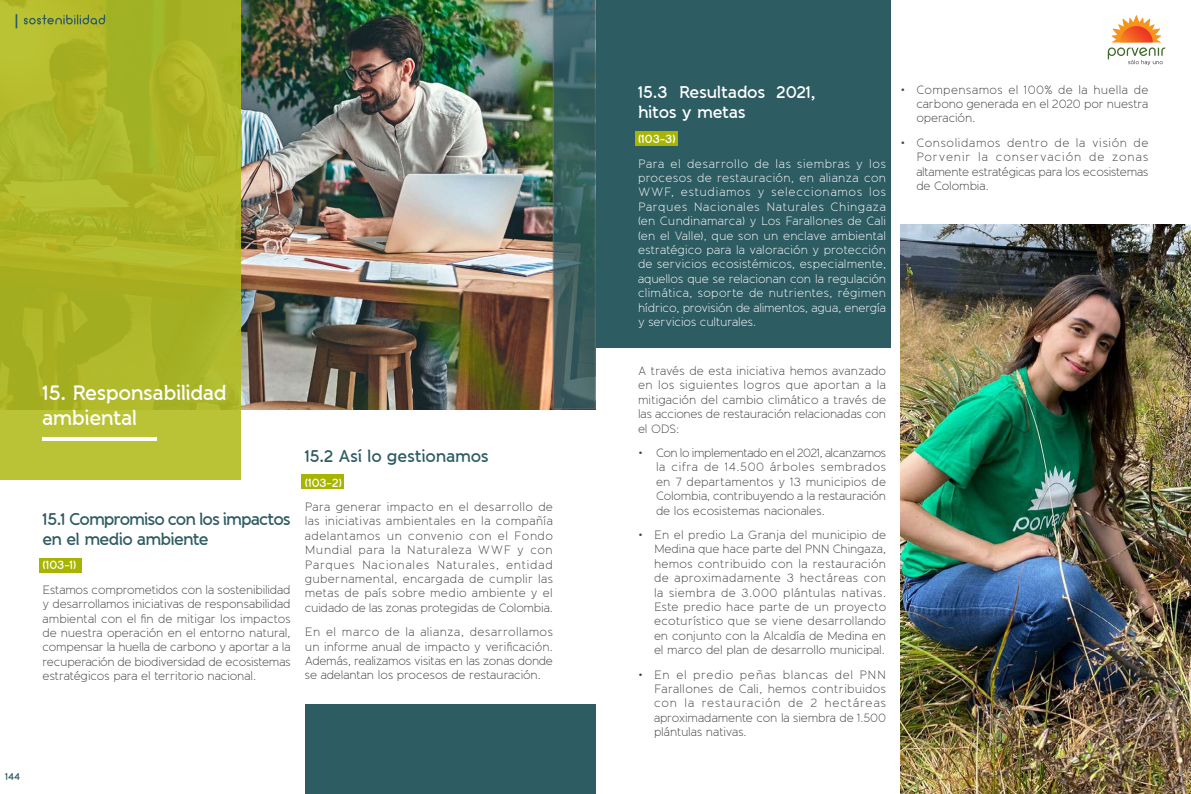
<style>
.page{position:relative;width:1191px;height:794px;background:#fff}
.page>*{position:absolute;margin:0;border:0;box-sizing:border-box;transform-origin:0 0}
.t1{font:600 20.8px/25px "Banda";letter-spacing:-.025em;color:#fff}
.t2{font:600 17px/20.4px "Banda";letter-spacing:-.045em;color:#2e5c63}
.t3{font:600 17px/20.4px "Banda";letter-spacing:-.015em;color:#fff}
.t4{font:600 17px "Banda";letter-spacing:-.015em;color:#2e5c63}
.t5{font:300 12px/14.4px "Banda";letter-spacing:-.015em;color:#414042;text-align:justify}
.t6{font:300 12px/14.4px "Banda";letter-spacing:-.015em;color:#fff;text-align:justify}
.t7{font:600 12px "Banda";letter-spacing:-.005em;color:#fff}
.t8{font:600 10px "Banda";color:#305c65}
</style>
<div class="page">
<svg style="left:1107px;top:15px;width:58px;height:50px"></svg>
<div style="left:39px;top:558px;width:43px;height:14px;background:#a8b500"></div>
<div style="left:301px;top:475px;width:43px;height:14px;background:#a8b500"></div>
<img style="left:241px;top:0;width:312px;height:409px">
<svg style="left:553px;top:0;width:42px;height:409px;background:#3d6162"></svg>
<div style="left:0;top:0;width:241px;height:480px;background:linear-gradient(to right,#aeb729,#adb729)"></div>
<hr style="left:43px;top:437px;width:114px;height:4px;background:#fff">
<div style="left:305px;top:704px;width:290px;height:90px;background:#2e5c63"></div>
<svg style="left:24px;top:15px;width:81px;height:9px"></svg>
<svg style="left:16px;top:14px;width:1px;height:14px"></svg>
<div style="left:596px;top:0;width:294px;height:348px;background:#2e5c63"></div>
<div style="left:635px;top:132px;width:42px;height:14px;background:#a8b500"></div>
<img style="left:900px;top:224px;width:291px;height:570px">
<h1 class="t1" style="left:43px;top:381px;width:186px">15. Responsabilidad ambiental</h1>
<h2 class="t2" style="left:43px;top:508px;width:250px">15.1 Compromiso con los impactos en el medio ambiente</h2>
<p class="t7" style="left:43px;top:558px;width:35px">(103-1)</p>
<p class="t5" style="left:43px;top:582px;width:250px">Estamos comprometidos con la sostenibilidad y desarrollamos iniciativas de responsabilidad ambiental con el fin de mitigar los impactos de nuestra operación en el entorno natural, compensar la huella de carbono y aportar a la recuperación de biodiversidad de ecosistemas estratégicos para el territorio nacional.</p>
<h2 class="t4" style="left:305px;top:446px;width:185px">15.2 Así lo gestionamos</h2>
<p class="t7" style="left:305px;top:475px;width:39px">(103-2)</p>
<p class="t5" style="left:305px;top:499px;width:250px">Para generar impacto en el desarrollo de las iniciativas ambientales en la compañía adelantamos un convenio con el Fondo Mundial para la Naturaleza WWF y con Parques Nacionales Naturales, entidad gubernamental, encargada de cumplir las metas de país sobre medio ambiente y el cuidado de las zonas protegidas de Colombia.</p>
<p class="t5" style="left:305px;top:625px;width:250px">En el marco de la alianza, desarrollamos un informe anual de impacto y verificación.<br>Además, realizamos visitas en las zonas donde se adelantan los procesos de restauración.</p>
<p class="t8" style="left:5px;top:770px;width:16px">144</p>
<h2 class="t3" style="left:638px;top:82px;width:179px">15.3 Resultados 2021, hitos y metas</h2>
<p class="t5" style="left:916px;top:82px;width:234px;text-indent:-16px">• Compensamos el 100% de la huella de carbono generada en el 2020 por nuestra operación.</p>
<p class="t5" style="left:916px;top:135px;width:234px;text-indent:-16px">• Consolidamos dentro de la visión de Porvenir la conservación de zonas altamente estratégicas para los ecosistemas de Colombia.</p>
<p class="t7" style="left:638px;top:132px;width:39px">(103-3)</p>
<p class="t6" style="left:638px;top:156px;width:250px">Para el desarrollo de las siembras y los procesos de restauración, en alianza con WWF, estudiamos y seleccionamos los Parques Nacionales Naturales Chingaza (en Cundinamarca) y Los Farallones de Cali (en el Valle), que son un enclave ambiental estratégico para la valoración y protección de servicios ecosistémicos, especialmente, aquellos que se relacionan con la regulación climática, soporte de nutrientes, régimen hídrico, provisión de alimentos, agua, energía y servicios culturales.</p>
<p class="t5" style="left:638px;top:363px;width:250px">A través de esta iniciativa hemos avanzado en los siguientes logros que aportan a la mitigación del cambio climático a través de las acciones de restauración relacionadas con el ODS:</p>
<p class="t5" style="left:656px;top:445px;width:232px;text-indent:-18px">• Con lo implementado en el 2021, alcanzamos la cifra de 14.500 árboles sembrados en 7 departamentos y 13 municipios de Colombia, contribuyendo a la restauración de los ecosistemas nacionales.</p>
<p class="t5" style="left:654px;top:527px;width:234px;text-indent:-16px">• En el predio La Granja del municipio de Medina que hace parte del PNN Chingaza, hemos contribuido con la restauración de aproximadamente 3 hectáreas con la siembra de 3.000 plántulas nativas.<br>Este predio hace parte de un proyecto ecoturístico que se viene desarrollando en conjunto con la Alcaldía de Medina en el marco del plan de desarrollo municipal.</p>
<p class="t5" style="left:654px;top:667px;width:234px;text-indent:-16px">• En el predio peñas blancas del PNN Farallones de Cali, hemos contribuidos con la restauración de 2 hectáreas aproximadamente con la siembra de 1.500 plántulas nativas.</p>
</div>
